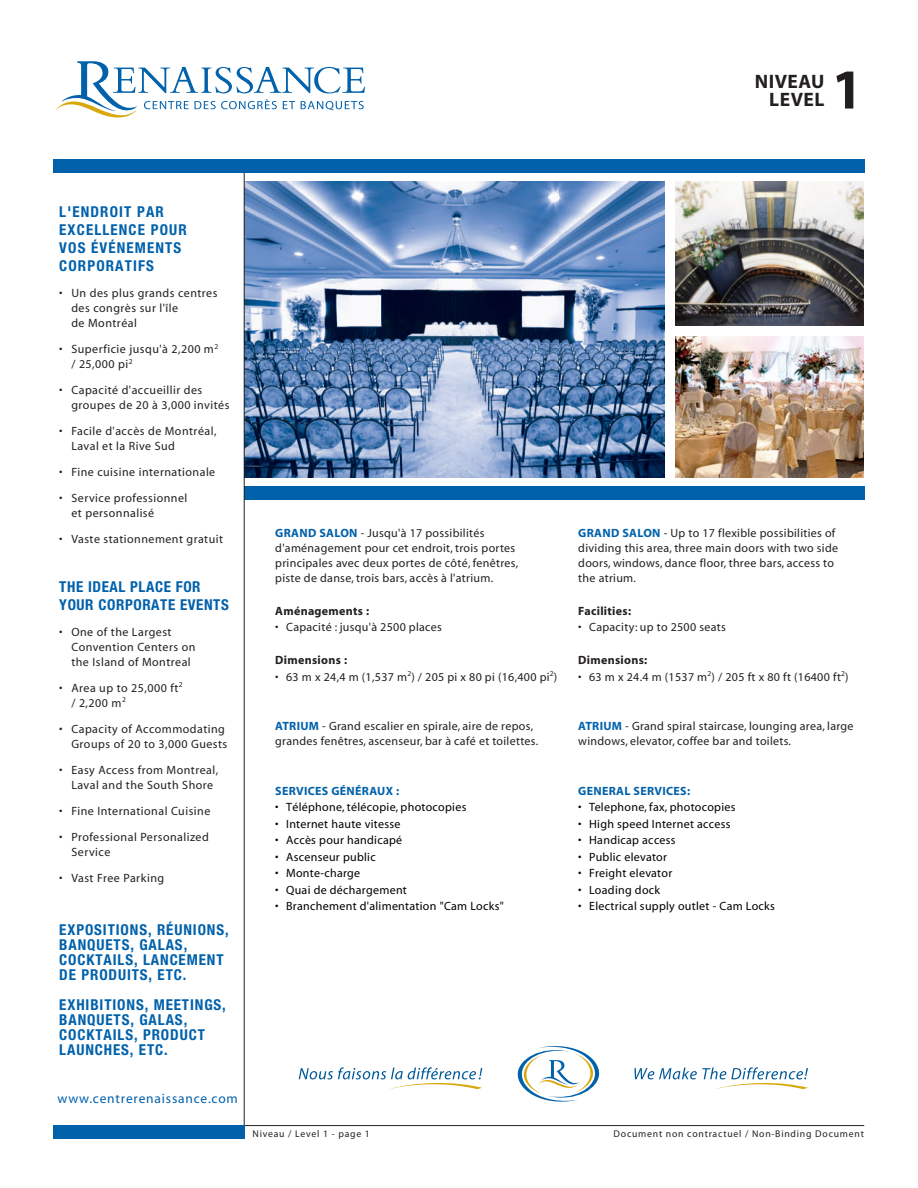
<style>
.page{position:relative;width:918px;height:1188px;background:#fff}
.page>*{position:absolute;margin:0;border:0;box-sizing:border-box;transform-origin:0 0}
.t1{font:700 57px "Myriad";color:#231f20}
.t2{font:700 19.5px/18px "Myriad";letter-spacing:.025em;color:#231f20;text-align:right}
.t3{font:700 condensed 15px/15px "Helvetica Neue";letter-spacing:.06em;color:#0161ab}
.t4{font:700 condensed 15px/18px "Helvetica Neue";letter-spacing:.04em;color:#0161ab}
.t5{font:13.5px "Myriad";letter-spacing:.06em;color:#0161ab}
.t6{font:12px/15px "Myriad";letter-spacing:.025em;color:#231f20}
.t7{font:12px "Myriad";letter-spacing:.025em;color:#000}
.t8{font:700 12px "Myriad";letter-spacing:.025em;color:#231f20}
.t9{font:700 12px "Myriad";letter-spacing:.025em;color:#0161ab}
.t10{font:9.75px "Myriad";letter-spacing:.08em;color:#231f20}
.s1{font-weight:700;color:#0161ab}
</style>
<div class="page">
<img style="left:245px;top:182px;width:420px;height:295px">
<img style="left:675px;top:337px;width:189px;height:140px">
<img style="left:675px;top:182px;width:189px;height:144px">
<div style="left:244px;top:486px;width:621px;height:14px;background:#0161ab"></div>
<hr style="left:244px;top:159px;width:1px;height:980px;background:#231f20">
<hr style="left:53px;top:1125px;width:811px;height:1px;background:#231f20">
<div style="left:53px;top:1125px;width:191px;height:14px;background:#0161ab"></div>
<svg style="left:55px;top:61px;width:310px;height:56px"></svg>
<svg style="left:517px;top:1046px;width:83px;height:56px"></svg>
<svg style="left:299px;top:1067px;width:183px;height:22px"></svg>
<svg style="left:634px;top:1067px;width:174px;height:22px"></svg>
<div style="left:53px;top:159px;width:812px;height:13px;background:#0161ab"></div>
<h2 class="t2" style="left:755px;top:74px;width:71px">NIVEAU<br>LEVEL</h2>
<h1 class="t1" style="left:832px;top:68px;width:33px">1</h1>
<p class="t3" style="left:59px;top:204px;width:129px;line-height:18px">L'ENDROIT PAR<br>EXCELLENCE POUR<br>VOS ÉVÉNEMENTS<br>CORPORATIFS</p>
<p class="t6" style="left:71px;top:287px;width:148px;text-indent:-12px">• Un des plus grands centres des congrès sur l'île<br>de Montréal</p>
<p class="t6" style="left:71px;top:343px;width:148px;text-indent:-12px">• Superficie jusqu'à 2,200 m<sup>2 </sup>/ 25,000 pi<sup>2</sup></p>
<p class="t6" style="left:71px;top:384px;width:160px;text-indent:-12px">• Capacité d'accueillir des groupes de 20 à 3,000 invités</p>
<p class="t6" style="left:71px;top:425px;width:147px;text-indent:-12px">• Facile d'accès de Montréal,<br>Laval et la Rive Sud</p>
<p class="t6" style="left:59px;top:465px;width:158px">• Fine cuisine internationale</p>
<p class="t6" style="left:71px;top:491px;width:117px;text-indent:-12px">• Service professionnel et personnalisé</p>
<p class="t6" style="left:59px;top:532px;width:165px">• Vaste stationnement gratuit</p>
<p class="t4" style="left:59px;top:579px;width:171px">THE IDEAL PLACE FOR<br>YOUR CORPORATE EVENTS</p>
<p class="t6" style="left:71px;top:625px;width:126px;text-indent:-12px">• One of the Largest<br>Convention Centers on the Island of Montreal</p>
<p class="t6" style="left:71px;top:681px;width:113px;text-indent:-12px">• Area up to 25,000 ft<sup>2 </sup>/ 2,200 m<sup>2</sup></p>
<p class="t6" style="left:59px;top:722px;width:170px;text-align:right">• Capacity of Accommodating<br>Groups of 20 to 3,000 Guests</p>
<p class="t6" style="left:59px;top:763px;width:160px;text-align:center">• Easy Access from Montreal,<br>Laval and the South Shore</p>
<p class="t6" style="left:59px;top:804px;width:153px">• Fine International Cuisine</p>
<p class="t6" style="left:71px;top:830px;width:139px;text-indent:-12px">• Professional Personalized<br>Service</p>
<p class="t6" style="left:59px;top:871px;width:106px">• Vast Free Parking</p>
<p class="t3" style="left:59px;top:923px;width:171px">EXPOSITIONS, RÉUNIONS,<br>BANQUETS, GALAS,<br>COCKTAILS, LANCEMENT<br>DE PRODUITS, ETC.</p>
<p class="t3" style="left:59px;top:998px;width:168px">EXHIBITIONS, MEETINGS,<br>BANQUETS, GALAS,<br>COCKTAILS, PRODUCT<br>LAUNCHES, ETC.</p>
<p class="t5" style="left:58px;top:1094px;width:182px">www.centrerenaissance.com</p>
<p class="t6" style="left:275px;top:526px;width:244px"><span class="s1">GRAND SALON</span> - Jusqu'à 17 possibilités d'aménagement pour cet endroit, trois portes principales avec deux portes de côté, fenêtres, piste de danse, trois bars, accès à l'atrium.</p>
<p class="t8" style="left:275px;top:606px;width:95px">Aménagements :</p>
<p class="t6" style="left:275px;top:621px;width:168px">• Capacité : jusqu'à 2500 places</p>
<p class="t8" style="left:275px;top:656px;width:73px">Dimensions :</p>
<p class="t6" style="left:275px;top:670px;width:284px">• 63 m x 24,4 m (1,537 m<sup>2</sup>) / 205 pi x 80 pi (16,400 pi<sup>2</sup>)</p>
<p class="t6" style="left:275px;top:720px;width:265px"><span class="s1">ATRIUM</span> - Grand escalier en spirale, aire de repos, grandes fenêtres, ascenseur, bar à café et toilettes.</p>
<p class="t9" style="left:275px;top:786px;width:125px">SERVICES GÉNÉRAUX :</p>
<p class="t7" style="left:275px;top:803px;width:193px">• Téléphone, télécopie, photocopies</p>
<p class="t7" style="left:275px;top:819px;width:127px">• Internet haute vitesse</p>
<p class="t7" style="left:275px;top:836px;width:128px">• Accès pour handicapé</p>
<p class="t7" style="left:275px;top:852px;width:102px">• Ascenseur public</p>
<p class="t7" style="left:275px;top:869px;width:86px">• Monte-charge</p>
<p class="t7" style="left:275px;top:885px;width:133px">• Quai de déchargement</p>
<p class="t7" style="left:275px;top:902px;width:230px">• Branchement d'alimentation "Cam Locks"</p>
<p class="t6" style="left:578px;top:526px;width:261px"><span class="s1">GRAND SALON</span> - Up to 17 flexible possibilities of dividing this area, three main doors with two side doors, windows, dance floor, three bars, access to the atrium.</p>
<p class="t8" style="left:578px;top:606px;width:54px">Facilities:</p>
<p class="t6" style="left:578px;top:621px;width:149px">• Capacity: up to 2500 seats</p>
<p class="t8" style="left:578px;top:656px;width:71px">Dimensions:</p>
<p class="t6" style="left:578px;top:670px;width:272px">• 63 m x 24.4 m (1537 m<sup>2</sup>) / 205 ft x 80 ft (16400 ft<sup>2</sup>)</p>
<p class="t6" style="left:578px;top:720px;width:277px"><span class="s1">ATRIUM</span> - Grand spiral staircase, lounging area, large windows, elevator, coffee bar and toilets.</p>
<p class="t9" style="left:578px;top:786px;width:113px">GENERAL SERVICES:</p>
<p class="t7" style="left:578px;top:803px;width:159px">• Telephone, fax, photocopies</p>
<p class="t7" style="left:578px;top:819px;width:154px">• High speed Internet access</p>
<p class="t7" style="left:578px;top:836px;width:99px">• Handicap access</p>
<p class="t7" style="left:578px;top:852px;width:90px">• Public elevator</p>
<p class="t7" style="left:578px;top:869px;width:96px">• Freight elevator</p>
<p class="t7" style="left:578px;top:885px;width:83px">• Loading dock</p>
<p class="t7" style="left:578px;top:902px;width:198px">• Electrical supply outlet - Cam Locks</p>
<p class="t10" style="left:253px;top:1130px;width:119px">Niveau / Level 1 - page 1</p>
<p class="t10" style="left:614px;top:1130px;width:252px">Document non contractuel / Non-Binding Document</p>
</div>
